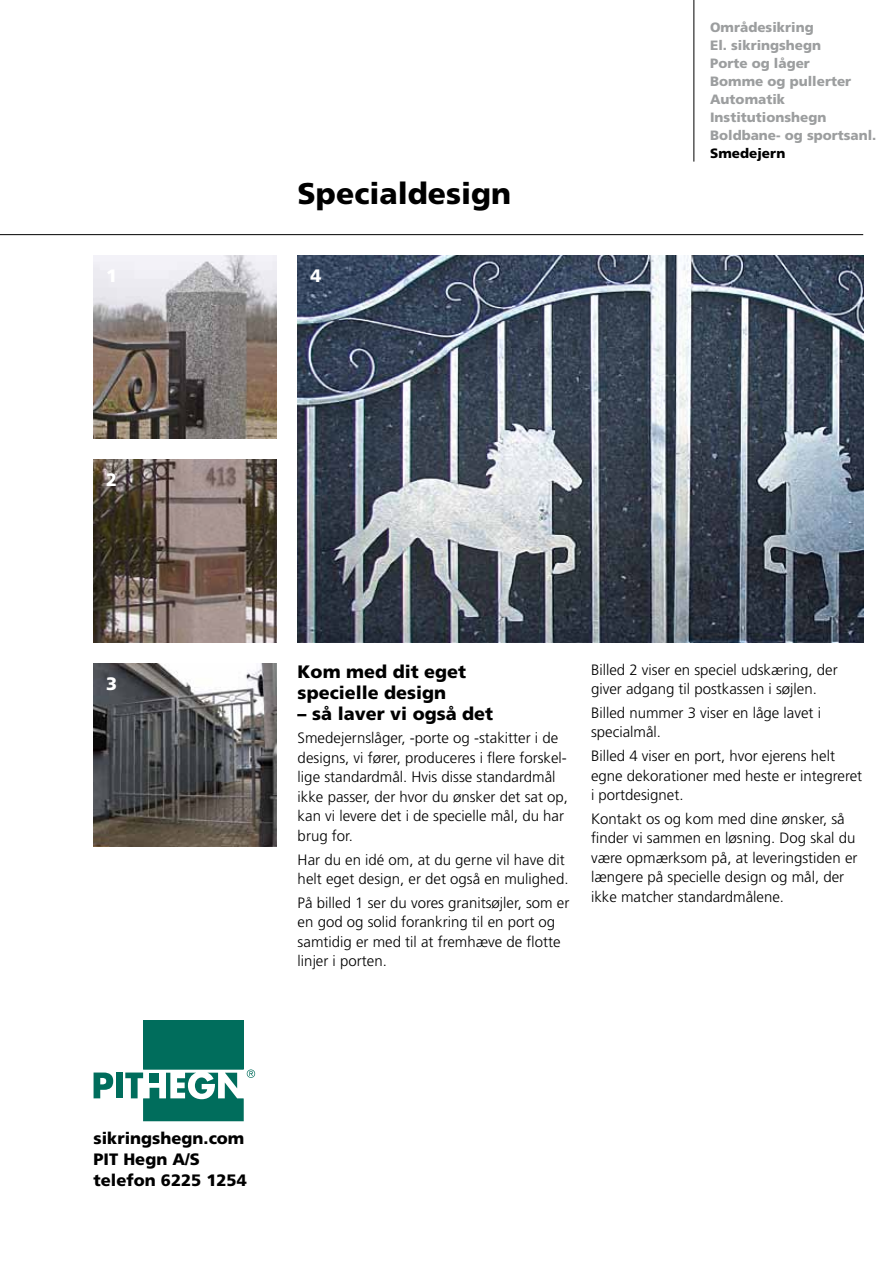
<style>
.page{position:relative;width:893px;height:1263px;background:#fff}
.page>*{position:absolute;margin:0;border:0;box-sizing:border-box;transform-origin:0 0}
.t1{font:900 30px "Frutiger LT";color:#000}
.t2{font:900 18px/21px "Frutiger";color:#000}
.t3{font:900 18px "Frutiger";color:#fff}
.t4{font:900 16.5px/21px "Frutiger";color:#000}
.t5{font:300 15px/19.5px "Frutiger";color:#000}
.t6{font:900 13.5px/18px "Frutiger";color:#9c9e9f}
.t7{font:900 13.5px "Frutiger";color:#000}
</style>
<div class="page">
<svg style="left:94px;top:1072px;width:19px;height:26px"></svg>
<div style="left:116px;top:1072px;width:7px;height:26px;background:#006d5c"></div>
<div style="left:143px;top:1020px;width:101px;height:49px;background:#006d5c"></div>
<svg style="left:125px;top:1069px;width:130px;height:52px"></svg>
<hr style="left:0;top:234px;width:863px;height:1px;background:#000">
<hr style="left:693px;top:0;width:1px;height:162px;background:#000">
<img style="left:94px;top:459px;width:182px;height:183px">
<img style="left:94px;top:663px;width:182px;height:183px">
<img style="left:94px;top:255px;width:182px;height:183px">
<img style="left:298px;top:255px;width:565px;height:387px">
<h1 class="t1" style="left:298px;top:175px;width:215px">Specialdesign</h1>
<p class="t3" style="left:310px;top:265px;width:13px">4</p>
<p class="t6" style="left:710px;top:18px;width:168px">Områdesikring<br>El. sikringshegn<br>Porte og låger<br>Bomme og pullerter<br>Automatik<br>Institutionshegn<br>Boldbane- og sportsanl.</p>
<p class="t7" style="left:710px;top:145px;width:77px">Smedejern</p>
<p class="t3" style="left:106px;top:469px;width:13px">2</p>
<p class="t3" style="left:106px;top:673px;width:13px">3</p>
<p class="t2" style="left:298px;top:661px;width:170px">Kom med dit eget specielle design</p>
<p class="t2" style="left:298px;top:703px;width:197px">– så laver vi også det</p>
<p class="t5" style="left:298px;top:729px;width:272px">Smedejernslåger, -porte og -stakitter i de designs, vi fører, produceres i flere forskel&shy;lige standardmål. Hvis disse standardmål ikke passer, der hvor du ønsker det sat op, kan vi levere det i de specielle mål, du har brug for.</p>
<p class="t5" style="left:298px;top:850px;width:272px">Har du en idé om, at du gerne vil have dit helt eget design, er det også en mulighed.</p>
<p class="t5" style="left:298px;top:893px;width:273px">På billed 1 ser du vores granitsøjler, som er en god og solid forankring til en port og samtidig er med til at fremhæve de flotte linjer i porten.</p>
<p class="t5" style="left:591px;top:660px;width:248px">Billed 2 viser en speciel udskæring, der giver adgang til postkassen i søjlen.</p>
<p class="t5" style="left:591px;top:703px;width:232px">Billed nummer 3 viser en låge lavet i specialmål.</p>
<p class="t5" style="left:591px;top:746px;width:273px">Billed 4 viser en port, hvor ejerens helt egne dekorationer med heste er integreret i portdesignet.</p>
<p class="t5" style="left:591px;top:809px;width:268px">Kontakt os og kom med dine ønsker, så finder vi sammen en løsning. Dog skal du være opmærksom på, at leveringstiden er længere på specielle design og mål, der ikke matcher standardmålene.</p>
<p class="t4" style="left:94px;top:1128px;width:155px">sikringshegn.com<br>PIT Hegn A/S telefon 6225 1254</p>
</div>
